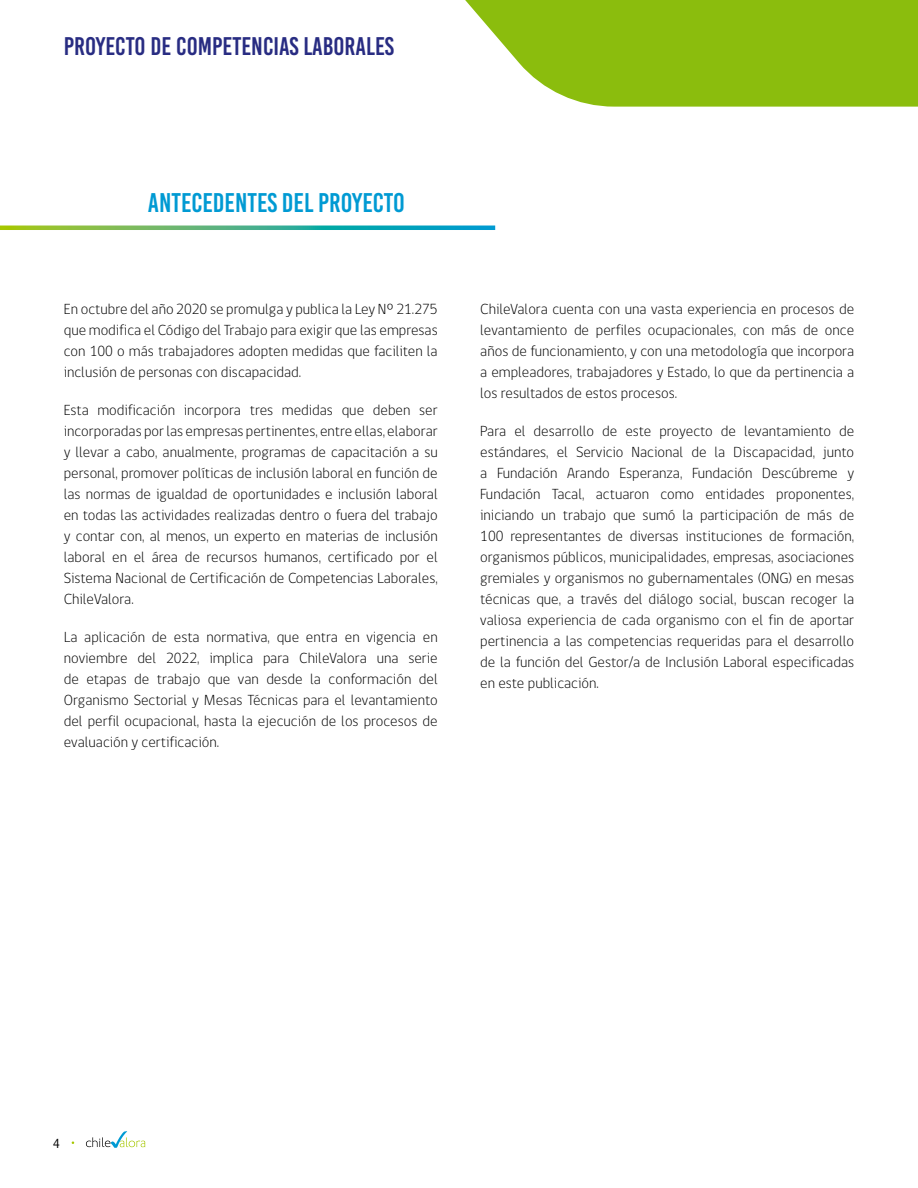
<style>
.page{position:relative;width:918px;height:1188px;background:#fff}
.page>*{position:absolute;margin:0;border:0;box-sizing:border-box;transform-origin:0 0}
.t1{font:27px "Bebas Kai";color:#009ad3}
.t2{font:25.5px "Bebas Kai";color:#282c82}
.t3{font:300 15px/21px "gob CL";color:#000;text-align:justify}
.t4{font:13.5px "gob CL";color:#000}
</style>
<div class="page">
<svg style="left:465px;top:0;width:453px;height:107px;background:#98c429"></svg>
<svg style="left:0;top:226px;width:495px;height:4px;background:#45af81"></svg>
<svg style="left:86px;top:1131px;width:59px;height:17px"></svg>
<h2 class="t2" style="left:64px;top:32px;width:332px">PROYECTO DE COMPETENCIAS LABORALES</h2>
<h1 class="t1" style="left:148px;top:189px;width:259px">ANTECEDENTES del PROYECTO</h1>
<p class="t3" style="left:64px;top:299px;width:375px">En octubre del año 2020 se promulga y publica la Ley Nº 21.275 que modifica el Código del Trabajo para exigir que las empresas con 100 o más trabajadores adopten medidas que faciliten la inclusión de personas con discapacidad.</p>
<p class="t3" style="left:64px;top:400px;width:375px">Esta modificación incorpora tres medidas que deben ser incorporadas por las empresas pertinentes, entre ellas, elaborar y llevar a cabo, anualmente, programas de capacitación a su personal, promover políticas de inclusión laboral en función de las normas de igualdad de oportunidades e inclusión laboral en todas las actividades realizadas dentro o fuera del trabajo y contar con, al menos, un experto en materias de inclusión laboral en el área de recursos humanos, certificado por el Sistema Nacional de Certificación de Competencias Laborales, ChileValora.</p>
<p class="t3" style="left:64px;top:627px;width:375px">La aplicación de esta normativa, que entra en vigencia en noviembre del 2022, implica para ChileValora una serie de etapas de trabajo que van desde la conformación del Organismo Sectorial y Mesas Técnicas para el levantamiento del perfil ocupacional, hasta la ejecución de los procesos de evaluación y certificación.</p>
<p class="t3" style="left:480px;top:299px;width:375px">ChileValora cuenta con una vasta experiencia en procesos de levantamiento de perfiles ocupacionales, con más de once años de funcionamiento, y con una metodología que incorpora a empleadores, trabajadores y Estado, lo que da pertinencia a los resultados de estos procesos.</p>
<p class="t3" style="left:480px;top:421px;width:376px">Para el desarrollo de este proyecto de levantamiento de estándares, el Servicio Nacional de la Discapacidad, junto a Fundación Arando Esperanza, Fundación Descúbreme y Fundación Tacal, actuaron como entidades proponentes, iniciando un trabajo que sumó la participación de más de 100 representantes de diversas instituciones de formación, organismos públicos, municipalidades, empresas, asociaciones gremiales y organismos no gubernamentales (ONG) en mesas técnicas que, a través del diálogo social, buscan recoger la valiosa experiencia de cada organismo con el fin de aportar pertinencia a las competencias requeridas para el desarrollo de la función del Gestor/a de Inclusión Laboral especificadas en este publicación.</p>
<p class="t4" style="left:53px;top:1134px;width:9px">4</p>
</div>
